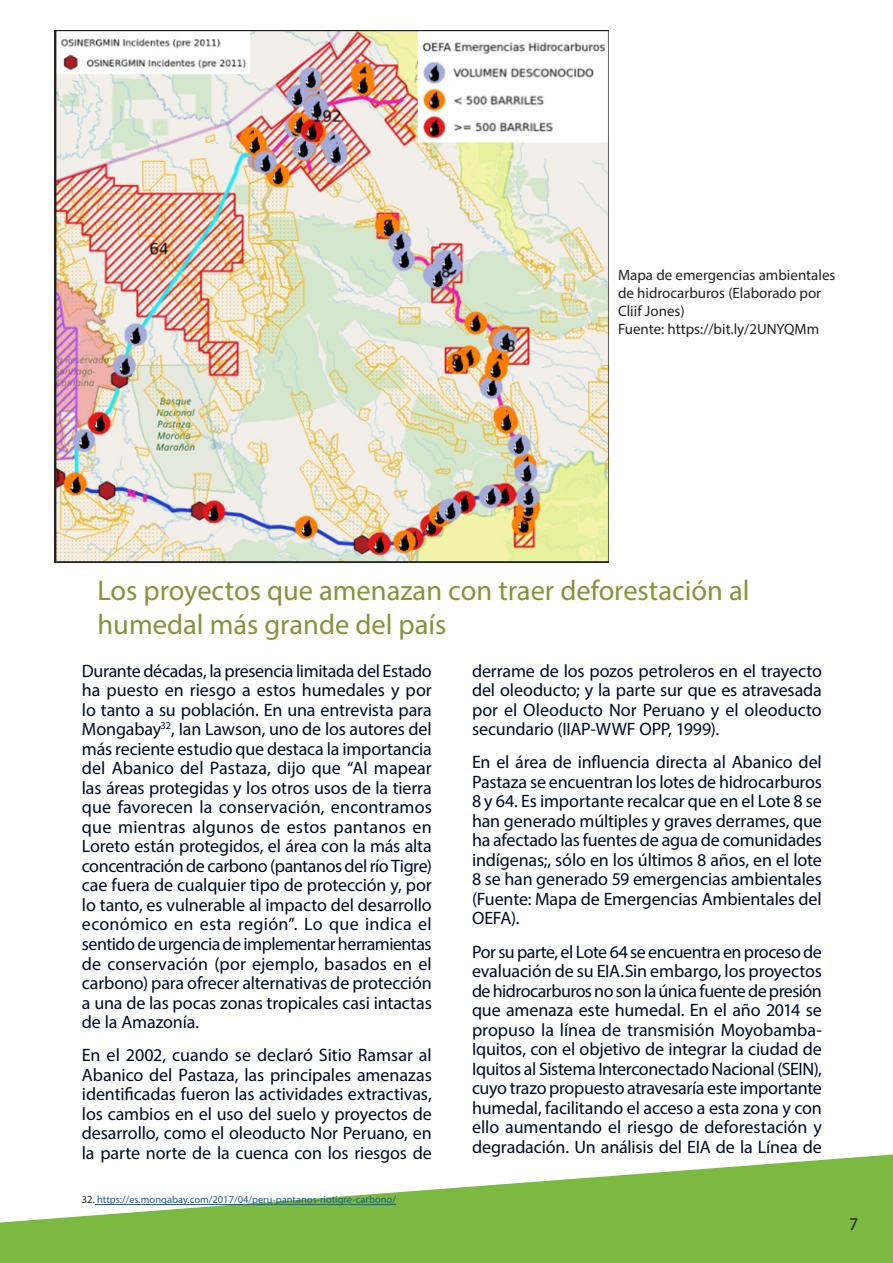
<style>
.page{position:relative;width:893px;height:1263px;background:#fff}
.page>*{position:absolute;margin:0;border:0;box-sizing:border-box;transform-origin:0 0}
.t1{font:28.5px/34.2px "Myriad Pro";color:#859439}
.MainText{font:18px/19.5px "Myriad Pro";letter-spacing:-.005em;color:#000926;text-align:justify}
.t2{font:18px "Myriad Pro";color:#231f20}
.t3{font:15px/18px "Myriad Pro";color:#231f20}
.t4{font:10.5px "Myriad Pro";color:#175d9e}
.s1{color:#231f20}
</style>
<div class="page">
<svg style="left:0;top:1154px;width:893px;height:109px;fill:#7cb941"></svg>
<hr style="left:95px;top:1204px;width:301px;height:1px;background:#175d9e">
<img style="left:54px;top:30px;width:555px;height:533px">
<p class="t3" style="left:618px;top:266px;width:219px">Mapa de emergencias ambientales de hidrocarburos (Elaborado por<br>Cliif Jones)</p>
<p class="t3" style="left:618px;top:320px;width:203px">Fuente: https://bit.ly/2UNYQMm</p>
<p class="t1" style="left:98px;top:572px;width:653px">Los proyectos que amenazan con traer deforestación al humedal más grande del país</p>
<p class="MainText" style="left:82px;top:661px;width:351px">Durante décadas, la presencia limitada del Estado ha puesto en riesgo a estos humedales y por lo tanto a su población. En una entrevista para Mongabay<sup>32</sup>, Ian Lawson, uno de los autores del más reciente estudio que destaca la importancia del Abanico del Pastaza, dijo que “Al mapear las áreas protegidas y los otros usos de la tierra que favorecen la conservación, encontramos que mientras algunos de estos pantanos en Loreto están protegidos, el área con la más alta concentración de carbono (pantanos del río Tigre) cae fuera de cualquier tipo de protección y, por lo tanto, es vulnerable al impacto del desarrollo económico en esta región”. Lo que indica el sentido de urgencia de implementar herramientas de conservación (por ejemplo, basados en el carbono) para ofrecer alternativas de protección a una de las pocas zonas tropicales casi intactas de la Amazonía.</p>
<p class="MainText" style="left:82px;top:1045px;width:351px">En el 2002, cuando se declaró Sitio Ramsar al Abanico del Pastaza, las principales amenazas identificadas fueron las actividades extractivas, los cambios en el uso del suelo y proyectos de desarrollo, como el oleoducto Nor Peruano, en la parte norte de la cuenca con los riesgos de</p>
<p class="MainText" style="left:472px;top:661px;width:351px">derrame de los pozos petroleros en el trayecto del oleoducto; y la parte sur que es atravesada por el Oleoducto Nor Peruano y el oleoducto secundario (IIAP-WWF OPP, 1999).</p>
<p class="MainText" style="left:472px;top:752px;width:351px">En el área de influencia directa al Abanico del Pastaza se encuentran los lotes de hidrocarburos 8 y 64. Es importante recalcar que en el Lote 8 se han generado múltiples y graves derrames, que ha afectado las fuentes de agua de comunidades indígenas;, sólo en los últimos 8 años, en el lote 8 se han generado 59 emergencias ambientales (Fuente: Mapa de Emergencias Ambientales del OEFA).</p>
<p class="MainText" style="left:472px;top:941px;width:351px">Por su parte, el Lote 64 se encuentra en proceso de evaluación de su EIA.Sin embargo, los proyectos de hidrocarburos no son la única fuente de presión que amenaza este humedal. En el año 2014 se propuso la línea de transmisión Moyobamba-Iquitos, con el objetivo de integrar la ciudad de Iquitos al Sistema Interconectado Nacional (SEIN), cuyo trazo propuesto atravesaría este importante humedal, facilitando el acceso a esta zona y con ello aumentando el riesgo de deforestación y degradación. Un análisis del EIA de la Línea de</p>
<p class="t4" style="left:82px;top:1193px;width:316px"><span class="s1">32.</span> https://es.mongabay.com/2017/04/peru-pantanos-riotigre-carbono/</p>
<p class="t2" style="left:849px;top:1213px;width:11px">7</p>
</div>
